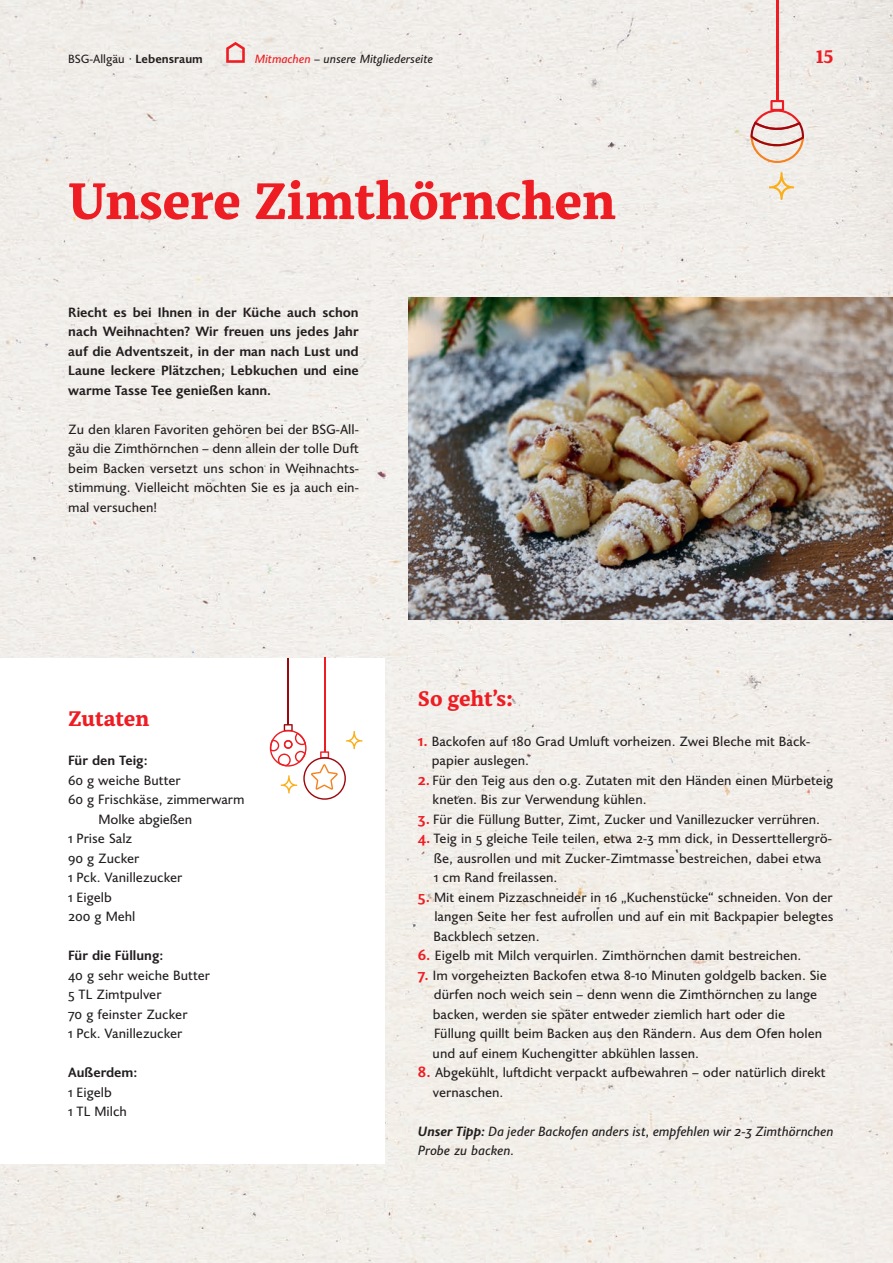
<style>
.page{position:relative;width:893px;height:1263px;background:#f1eeea}
.page>*{position:absolute;margin:0;border:0;box-sizing:border-box;transform-origin:0 0}
.t1{font:800 51px "Alkes";letter-spacing:-.005em;color:#ee1d23}
.t2{font:800 21px "Alkes";letter-spacing:-.005em;color:#ee1d23}
.t3{font:800 18px "Alkes";color:#ee1d23}
.t4{font:13.5px/19.5px "Joanna Sans Nova";color:#231f20}
.t5{font:700 13.5px/19.5px "Joanna Sans Nova";color:#231f20;text-align:justify}
.t6{font:italic 13.5px/19.5px "Joanna Sans Nova";color:#231f20}
.t7{font:italic 12px "Joanna Sans Nova";color:#231f20}
.t8{font:12px "Joanna Sans Nova";color:#231f20}
.s1{font-style:italic}
.s2{font-weight:700}
.s3{color:#ee1d23}
.s4{font-weight:700;font-size:15px;color:#ee1d23}
</style>
<div class="page">
<div style="left:0;top:658px;width:384px;height:505px;background:#fff"></div>
<svg style="left:226px;top:42px;width:19px;height:21px"></svg>
<img style="left:409px;top:297px;width:484px;height:323px">
<svg style="left:769px;top:172px;width:25px;height:28px"></svg>
<hr style="left:776px;top:0;width:2px;height:101px;background:#ee1d23">
<svg style="left:750px;top:100px;width:54px;height:63px;background:#e8c8c0"></svg>
<hr style="left:287px;top:658px;width:2px;height:67px;background:#9d070d">
<hr style="left:324px;top:658px;width:1px;height:94px;background:#ee1d23">
<svg style="left:270px;top:724px;width:93px;height:76px"></svg>
<p class="t8" style="left:68px;top:50px;width:136px">BSG-Allgäu <span class="s1">·</span> <span class="s2">Lebensraum</span></p>
<p class="t7" style="left:255px;top:50px;width:180px"><span class="s3">Mitmachen</span> – unsere Mitgliederseite</p>
<h3 class="t3" style="left:816px;top:45px;width:19px">15</h3>
<h1 class="t1" style="left:68px;top:168px;width:549px">Unsere Zimthörnchen</h1>
<p class="t5" style="left:68px;top:301px;width:292px">Riecht es bei Ihnen in der Küche auch schon nach Weihnachten? Wir freuen uns jedes Jahr auf die Adventszeit, in der man nach Lust und Laune leckere Plätzchen, Lebkuchen und eine warme Tasse Tee genießen kann.</p>
<p class="t4" style="left:68px;top:419px;width:292px;text-align:justify">Zu den klaren Favoriten gehören bei der BSG-All&shy;gäu die Zimthörnchen – denn allein der tolle Duft beim Backen versetzt uns schon in Weihnachts&shy;stimmung. Vielleicht möchten Sie es ja auch ein&shy;mal versuchen!</p>
<h2 class="t2" style="left:68px;top:705px;width:83px">Zutaten</h2>
<p class="t5" style="left:68px;top:750px;width:81px">Für den Teig:</p>
<p class="t4" style="left:68px;top:770px;width:114px">60 g weiche Butter</p>
<p class="t4" style="left:68px;top:789px;width:178px">60 g Frischkäse, zimmerwarm</p>
<p class="t4" style="left:99px;top:809px;width:95px">Molke abgießen</p>
<p class="t4" style="left:68px;top:828px;width:66px">1 Prise Salz</p>
<p class="t4" style="left:68px;top:848px;width:73px">90 g Zucker</p>
<p class="t4" style="left:68px;top:867px;width:116px">1 Pck. Vanillezucker</p>
<p class="t4" style="left:68px;top:886px;width:45px">1 Eigelb</p>
<p class="t4" style="left:68px;top:906px;width:69px">200 g Mehl</p>
<p class="t5" style="left:68px;top:945px;width:97px">Für die Füllung:</p>
<p class="t4" style="left:68px;top:964px;width:144px">40 g sehr weiche Butter<br>5 TL Zimtpulver<br>70 g feinster Zucker<br>1 Pck. Vanillezucker</p>
<p class="t5" style="left:68px;top:1062px;width:71px">Außerdem:</p>
<p class="t4" style="left:68px;top:1081px;width:60px">1 Eigelb<br>1 TL Milch</p>
<h2 class="t2" style="left:418px;top:685px;width:96px">So geht’s:</h2>
<p class="t4" style="left:432px;top:731px;width:380px;text-indent:-14px"><span class="s4">1.</span> Backofen auf 180 Grad Umluft vorheizen. Zwei Bleche mit Back&shy;papier auslegen.</p>
<p class="t4" style="left:433px;top:770px;width:402px;text-indent:-15px"><span class="s4">2.</span> Für den Teig aus den o.g. Zutaten mit den Händen einen Mürbeteig kneten. Bis zur Verwendung kühlen.</p>
<p class="t4" style="left:418px;top:809px;width:404px"><span class="s4">3.</span> Für die Füllung Butter, Zimt, Zucker und Vanillezucker verrühren.</p>
<p class="t4" style="left:434px;top:828px;width:399px;text-indent:-16px"><span class="s4">4.</span> Teig in 5 gleiche Teile teilen, etwa 2-3 mm dick, in Desserttellergrö&shy;ße, ausrollen und mit Zucker-Zimtmasse bestreichen, dabei etwa<br>1 cm Rand freilassen.</p>
<p class="t4" style="left:434px;top:887px;width:401px;text-align:justify;text-indent:-16px"><span class="s4">5.</span> Mit einem Pizzaschneider in 16 „Kuchenstücke“ schneiden. Von der langen Seite her fest aufrollen und auf ein mit Backpapier belegtes Backblech setzen.</p>
<p class="t4" style="left:418px;top:945px;width:385px"><span class="s4">6.</span> Eigelb mit Milch verquirlen. Zimthörnchen damit bestreichen.</p>
<p class="t4" style="left:433px;top:965px;width:396px;text-indent:-15px"><span class="s4">7.</span> Im vorgeheizten Backofen etwa 8-10 Minuten goldgelb backen. Sie dürfen noch weich sein – denn wenn die Zimthörnchen zu lange backen, werden sie später entweder ziemlich hart oder die Füllung quillt beim Backen aus den Rändern. Aus dem Ofen holen und auf einem Kuchengitter abkühlen lassen.</p>
<p class="t4" style="left:433px;top:1062px;width:394px;text-indent:-15px"><span class="s4">8.</span> Abgekühlt, luftdicht verpackt aufbewahren – oder natürlich direkt vernaschen.</p>
<p class="t6" style="left:418px;top:1121px;width:417px"><span class="s2">Unser Tipp:</span> Da jeder Backofen anders ist, empfehlen wir 2-3 Zimthörnchen<br>Probe zu backen.</p>
</div>
